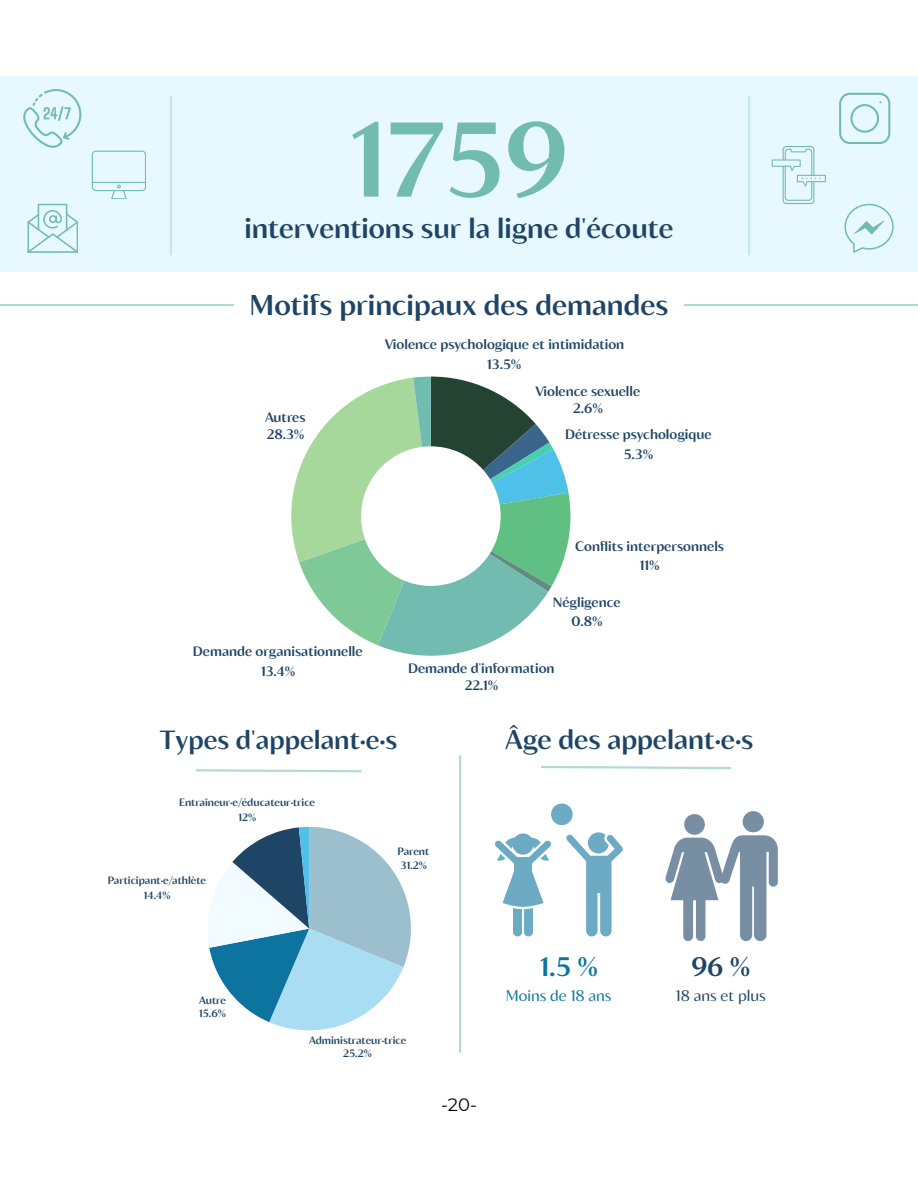
<style>
.page{position:relative;width:918px;height:1188px;background:#fff}
.page>*{position:absolute;margin:0;border:0;box-sizing:border-box;transform-origin:0 0}
.t1{font:700 105.45px "Blacker Sans Text";color:#71bbb0}
.t2{font:700 28.5px "Blacker Sans Text";color:#1f4566}
.t3{font:700 27.9px "Blacker Sans Text";color:#1f4566}
.t4{font:700 27px "Blacker Sans Text";color:#1f4566}
.t5{font:700 26.7px "Blacker Sans Text";color:#0c749f}
.t6{font:700 26.7px "Blacker Sans Text";color:#1f4566}
.t7{font:700 26.1px "Blacker Sans Text";color:#1f4566}
.t8{font:18px "Montserrat";color:#000}
.t9{font:15.45px "Blacker Sans Text";color:#0c749f}
.t10{font:15.45px "Blacker Sans Text";color:#1f4566}
.t11{font:700 13.65px/19.6px "Blacker Sans Text";color:#1f4566;text-align:center}
.t12{font:700 10.5px/13.2px "Blacker Sans Text";color:#1f4566;text-align:center}
</style>
<div class="page">
<div style="left:0;top:76px;width:918px;height:195px;background:#e8f8ff"></div>
<svg style="left:839px;top:93px;width:51px;height:51px"></svg>
<svg style="left:844px;top:204px;width:50px;height:49px"></svg>
<svg style="left:772px;top:146px;width:54px;height:58px"></svg>
<svg style="left:27px;top:204px;width:51px;height:49px"></svg>
<svg style="left:23px;top:89px;width:58px;height:59px"></svg>
<svg style="left:92px;top:151px;width:54px;height:48px"></svg>
<hr style="left:170px;top:96px;width:2px;height:159px;background:#0c749f">
<hr style="left:748px;top:96px;width:2px;height:159px;background:#0c749f">
<svg style="left:291px;top:377px;width:279px;height:279px"></svg>
<svg style="left:665px;top:811px;width:113px;height:130px"></svg>
<div style="left:551px;top:804px;width:22px;height:21px;background:#6dabc5;border-radius:50%"></div>
<svg style="left:495px;top:833px;width:56px;height:103px"></svg>
<svg style="left:566px;top:832px;width:57px;height:104px"></svg>
<svg style="left:195px;top:769px;width:167px;height:4px"></svg>
<svg style="left:541px;top:766px;width:191px;height:3px"></svg>
<hr style="left:0;top:304px;width:234px;height:2px;background:#71bbb0">
<hr style="left:684px;top:304px;width:234px;height:2px;background:#71bbb0">
<svg style="left:208px;top:827px;width:203px;height:203px"></svg>
<hr style="left:459px;top:755px;width:2px;height:298px;background:#71bbb0">
<p class="t1" style="left:350px;top:94px;width:219px">1759</p>
<p class="t3" style="left:244px;top:210px;width:431px">interventions sur la ligne d'écoute</p>
<p class="t2" style="left:250px;top:287px;width:420px">Motifs principaux des demandes</p>
<p class="t11" style="left:265px;top:409px;width:42px;line-height:16.8px;text-align:left">Autres<br>28.3%</p>
<p class="t11" style="left:385px;top:334px;width:241px">Violence psychologique et intimidation<br>13.5%</p>
<p class="t11" style="left:535px;top:382px;width:106px;line-height:16.8px">Violence sexuelle<br>2.6%</p>
<p class="t11" style="left:565px;top:424px;width:148px">Détresse psychologique<br>5.3%</p>
<p class="t11" style="left:193px;top:641px;width:171px">Demande organisationnelle<br>13.4%</p>
<p class="t11" style="left:575px;top:536px;width:150px">Conflits interpersonnels<br>11%</p>
<p class="t11" style="left:553px;top:591px;width:69px">Négligence<br>0.8%</p>
<p class="t11" style="left:408px;top:660px;width:148px;line-height:16.8px">Demande d'information<br>22.1%</p>
<p class="t7" style="left:160px;top:723px;width:239px">Types d'appelant∙e∙s</p>
<p class="t12" style="left:179px;top:795px;width:138px;line-height:14.5px">Entraîneur∙e/éducateur∙trice<br>12%</p>
<p class="t12" style="left:108px;top:873px;width:100px;line-height:15.1px">Participant∙e/athlète<br>14.4%</p>
<p class="t12" style="left:398px;top:845px;width:33px;text-align:left">Parent<br>31.2%</p>
<p class="t12" style="left:199px;top:993px;width:28px;text-align:left">Autre<br>15.6%</p>
<p class="t12" style="left:309px;top:1033px;width:99px">Administrateur∙trice<br>25.2%</p>
<p class="t8" style="left:441px;top:1094px;width:37px">-20-</p>
<h1 class="t4" style="left:505px;top:723px;width:250px">Âge des appelant∙e∙s</h1>
<h3 class="t5" style="left:540px;top:950px;width:60px">1.5 %</h3>
<p class="t6" style="left:691px;top:950px;width:61px">96 %</p>
<p class="t9" style="left:506px;top:986px;width:107px">Moins de 18 ans</p>
<p class="t10" style="left:676px;top:986px;width:91px">18 ans et plus</p>
</div>
